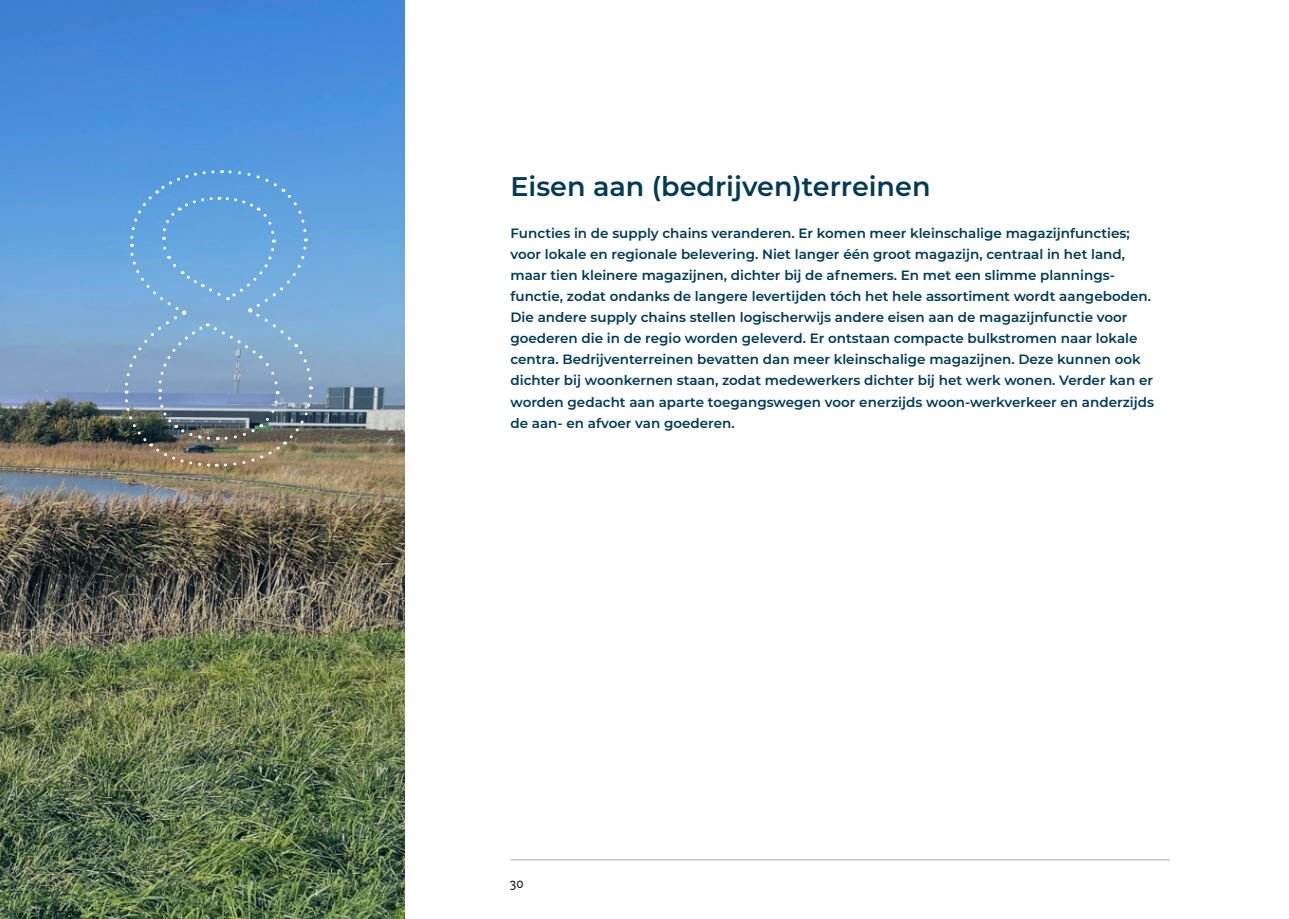
<style>
.page{position:relative;width:1289px;height:919px;background:#fff}
.page>*{position:absolute;margin:0;border:0;box-sizing:border-box;transform-origin:0 0}
.t1{font:600 27px "Montserrat";color:#013a57}
.t2{font:600 13.5px/21px "Montserrat";color:#013a57}
.t3{font:12px "Slabo 13 px";color:#000}
</style>
<div class="page">
<hr style="left:510px;top:859px;width:659px;height:1px;background:#9ab0bc">
<img style="left:0;top:0;width:404px;height:918px">
<svg style="left:123px;top:169px;width:191px;height:299px;background:#759cbf"></svg>
<h1 class="t1" style="left:510px;top:167px;width:421px">Eisen aan (bedrijven)terreinen</h1>
<p class="t2" style="left:510px;top:222px;width:645px">Functies in de supply chains veranderen. Er komen meer kleinschalige magazijnfuncties; voor lokale en regionale belevering. Niet langer één groot magazijn, centraal in het land, maar tien kleinere magazijnen, dichter bij de afnemers. En met een slimme plannings&shy;functie, zodat ondanks de langere levertijden tóch het hele assortiment wordt aangeboden.<br>Die andere supply chains stellen logischerwijs andere eisen aan de magazijnfunctie voor goederen die in de regio worden geleverd. Er ontstaan compacte bulkstromen naar lokale centra. Bedrijventerreinen bevatten dan meer kleinschalige magazijnen. Deze kunnen ook dichter bij woonkernen staan, zodat medewerkers dichter bij het werk wonen. Verder kan er worden gedacht aan aparte toegangswegen voor enerzijds woon-werkverkeer en anderzijds de aan- en afvoer van goederen.</p>
<p class="t3" style="left:510px;top:875px;width:15px">30</p>
</div>
